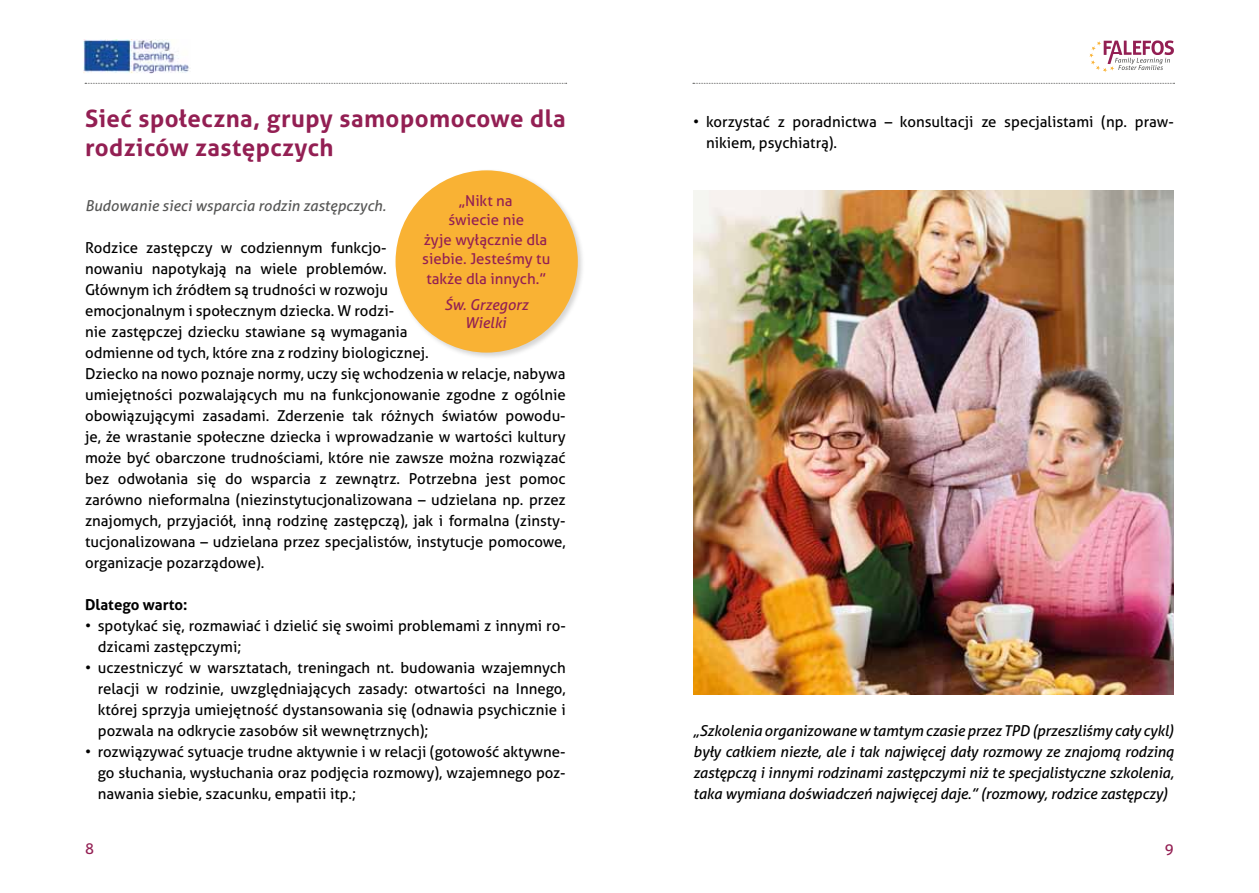
<style>
.page{position:relative;width:1259px;height:893px;background:#fff}
.page>*{position:absolute;margin:0;border:0;box-sizing:border-box;transform-origin:0 0}
.t1{font:700 24px/28.8px "Aller";letter-spacing:.02em;color:#931f53}
.t2{font:15px/21px "Aller";color:#000}
.t3{font:italic 15px/21px "Aller";letter-spacing:-.01em;color:#000;text-align:justify}
.t4{font:15px/19.5px "Aller";color:#931f53;text-align:center}
.t5{font:italic 15px "Aller";color:#575756}
.t6{font:italic 15px/18px "Aller";color:#931f53;text-align:center}
.t7{font:700 15px "Aller";color:#000}
</style>
<div class="page">
<img style="left:84px;top:39px;width:105px;height:35px">
<svg style="left:1089px;top:40px;width:85px;height:32px"></svg>
<svg style="left:85px;top:83px;width:482px;height:1px"></svg>
<svg style="left:693px;top:83px;width:481px;height:1px"></svg>
<div style="left:394px;top:169px;width:191px;height:191px;background:#575756;opacity:.25"></div>
<div style="left:395px;top:170px;width:183px;height:183px;background:#f9b234;border-radius:50%"></div>
<img style="left:693px;top:190px;width:481px;height:504px">
<h1 class="t1" style="left:85px;top:104px;width:482px">Sieć społeczna, grupy samopomocowe dla rodziców zastępczych</h1>
<p class="t5" style="left:85px;top:197px;width:302px">Budowanie sieci wsparcia rodzin zastępczych.</p>
<p class="t2" style="left:85px;top:237px;width:482px">Rodzice zastępczy w codziennym funkcjo-<br>nowaniu napotykają na wiele problemów.<br>Głównym ich źródłem są trudności w rozwoju<br>emocjonalnym i społecznym dziecka. W rodzi-<br>nie zastępczej dziecku stawiane są wymagania<br>odmienne od tych, które zna z rodziny biologicznej.<br>Dziecko na nowo poznaje normy, uczy się wchodzenia w relacje, nabywa umiejętności pozwalających mu na funkcjonowanie zgodne z ogólnie obowiązującymi zasadami. Zderzenie tak różnych światów powodu&shy;je, że wrastanie społeczne dziecka i wprowadzanie w wartości kultury może być obarczone trudnościami, które nie zawsze można rozwiązać bez odwołania się do wsparcia z zewnątrz. Potrzebna jest pomoc zarówno nieformalna (niezinstytucjonalizowana – udzielana np. przez znajomych, przyjaciół, inną rodzinę zastępczą), jak i formalna (zinsty&shy;tucjonalizowana – udzielana przez specjalistów, instytucje pomocowe, organizacje pozarządowe).</p>
<p class="t7" style="left:85px;top:596px;width:104px">Dlatego warto:</p>
<p class="t2" style="left:98px;top:615px;width:469px;text-indent:-13px">• spotykać się, rozmawiać i dzielić się swoimi problemami z innymi ro&shy;dzicami zastępczymi;</p>
<p class="t2" style="left:98px;top:657px;width:469px;text-align:justify;text-indent:-13px">• uczestniczyć w warsztatach, treningach nt. budowania wzajemnych relacji w rodzinie, uwzględniających zasady: otwartości na Innego, której sprzyja umiejętność dystansowania się (odnawia psychicznie i pozwala na odkrycie zasobów sił wewnętrznych);</p>
<p class="t2" style="left:98px;top:741px;width:469px;text-align:justify;text-indent:-13px">• rozwiązywać sytuacje trudne aktywnie i w relacji (gotowość aktywne&shy;go słuchania, wysłuchania oraz podjęcia rozmowy), wzajemnego poz&shy;nawania siebie, szacunku, empatii itp.;</p>
<p class="t4" style="left:422px;top:191px;width:130px">„Nikt na<br>świecie nie<br>żyje wyłącznie dla siebie. Jesteśmy tu także dla innych.”</p>
<p class="t6" style="left:444px;top:296px;width:85px">Św. Grzegorz<br>Wielki</p>
<p class="t2" style="left:706px;top:111px;width:469px;text-indent:-13px">• korzystać z poradnictwa – konsultacji ze specjalistami (np. praw&shy;nikiem, psychiatrą).</p>
<p class="t3" style="left:693px;top:720px;width:482px">„Szkolenia organizowane w tamtym czasie przez TPD (przeszliśmy cały cykl) były całkiem niezłe, ale i tak najwięcej dały rozmowy ze znajomą rodziną zastępczą i innymi rodzinami zastępczymi niż te specjalistyczne szkolenia, taka wymiana doświadczeń najwięcej daje.” (rozmowy, rodzice zastępczy)</p>
<p class="t4" style="left:85px;top:839px;width:10px">8</p>
<p class="t4" style="left:1165px;top:839px;width:10px">9</p>
</div>
